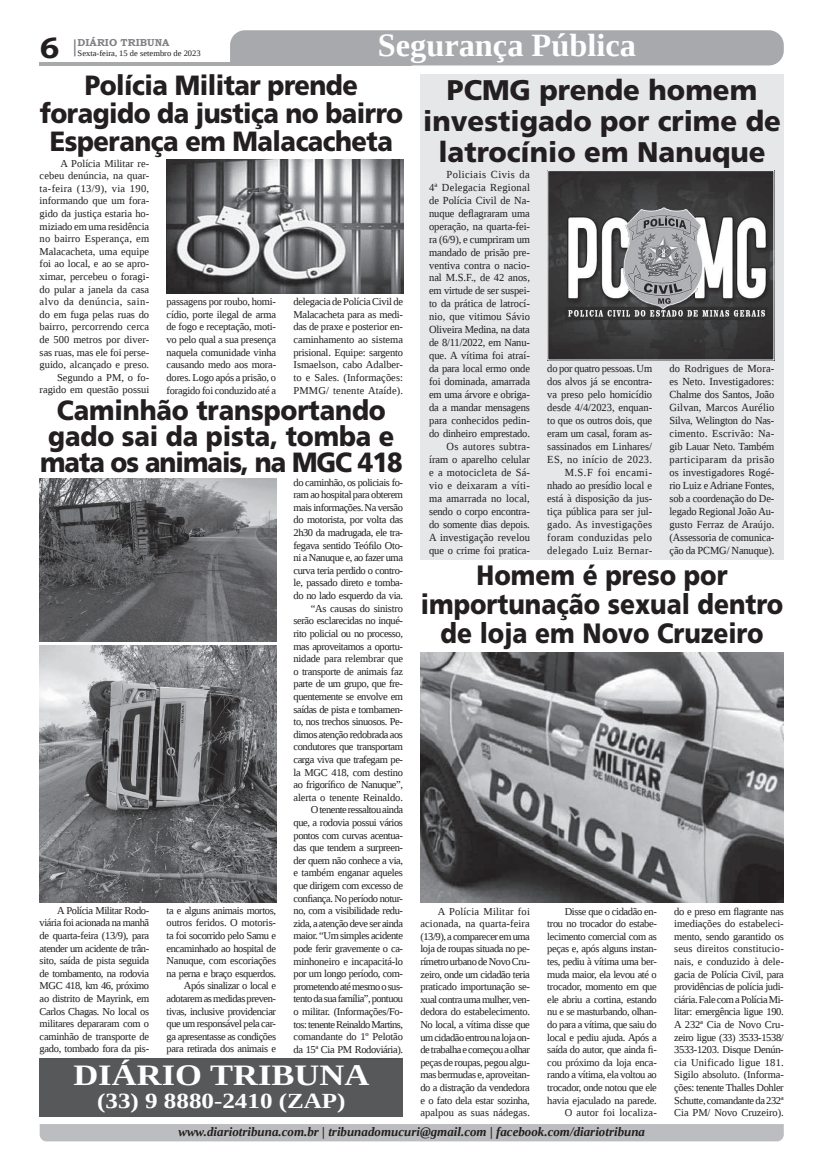
<style>
.page{position:relative;width:821px;height:1166px;background:#fff}
.page>*{position:absolute;margin:0;border:0;box-sizing:border-box;transform-origin:0 0}
.t1{font:700 32.38px "Liberation Serif";color:#fff}
.t2{font:700 29.57px "Liberation Serif";color:#fff;scale:1.17 1}
.t3{font:700 29.31px "Bookman Old Style";color:#231f20}
.t4{font:900 28.35px/30.6px "Frutiger LT Std";color:#231f20;text-align:center}
.t5{font:900 28px/29.1px "Frutiger LT Std";color:#231f20;text-align:center;scale:.88 1}
.t6{font:900 27.82px/28px "Frutiger LT Std";letter-spacing:-.02em;color:#231f20;text-align:center;scale:.92 1}
.t7{font:700 21.44px "Liberation Serif";color:#fff;scale:1.17 1}
.t8{font:italic 700 12.95px "Liberation Serif";color:#231f20}
.t9{font:10.85px/13px "Liberation Serif";letter-spacing:-.005em;color:#231f20;text-align:right}
.t10{font:10.5px/12.6px "Liberation Serif";letter-spacing:-.035em;color:#231f20;text-align:justify}
.t11{font:10.5px/12.6px "Liberation Serif";color:#231f20;text-align:right}
.t12{font:700 10.06px "Bookman Old Style";color:#808285}
.t13{font:8.4px "Liberation Serif";color:#231f20}
</style>
<div class="page">
<svg style="left:74px;top:39px;width:2px;height:17px"></svg>
<hr style="left:40px;top:62px;width:372px;height:3px;background:#a8a9ad">
<div style="left:230px;top:30px;width:554px;height:35px;background:#a8a9ad"></div>
<div style="left:40px;top:1124px;width:744px;height:17px;background:#bcbdc0"></div>
<div style="left:420px;top:74px;width:364px;height:486px;background:#e6e7e9"></div>
<img style="left:167px;top:159px;width:236px;height:135px">
<img style="left:40px;top:478px;width:236px;height:163px">
<img style="left:40px;top:645px;width:236px;height:258px">
<img style="left:420px;top:653px;width:364px;height:250px">
<img style="left:549px;top:172px;width:223px;height:186px">
<div style="left:547px;top:170px;width:227px;height:190px;border:1px solid #fff"></div>
<div style="left:40px;top:1058px;width:363px;height:58px;background:#57585a"></div>
<h1 class="t1" style="left:378px;top:24px;width:260px">Segurança Pública</h1>
<h3 class="t6" style="left:40px;top:71px;width:397px">Polícia Militar prende foragido da justiça no bairro<br>Esperança em Malacacheta</h3>
<p class="t12" style="left:78px;top:35px;width:93px">DIÁRIO TRIBUNA</p>
<h3 class="t3" style="left:40px;top:27px;width:21px">6</h3>
<p class="t13" style="left:78px;top:48px;width:125px">Sexta-feira, 15 de setembro de 2023</p>
<h3 class="t4" style="left:423px;top:75px;width:359px">PCMG prende homem investigado por crime de latrocínio em Nanuque</h3>
<p class="t9" style="left:429px;top:167px;width:102px">Policiais Civis da<br>4ª Delegacia Regional de Polícia Civil de Na&shy;nuque deflagraram uma operação, na quarta-fei&shy;ra (6/9), e cumpriram um mandado de prisão pre&shy;ventiva contra o nacio&shy;nal M.S.F., de 42 anos, em virtude de ser suspei&shy;to da prática de latrocí&shy;nio, que vitimou Sávio<br>Oliveira Medina, na data de 8/11/2022, em Nanu&shy;que. A vítima foi atraí&shy;da para local ermo onde foi dominada, amarrada em uma árvore e obriga&shy;da a mandar mensagens para conhecidos pedin&shy;do dinheiro emprestado.<br>Os autores subtra&shy;íram o aparelho celular e a motocicleta de Sá&shy;vio e deixaram a víti&shy;ma amarrada no local, sendo o corpo encontra&shy;do somente dias depois.<br>A investigação revelou que o crime foi pratica-</p>
<p class="t11" style="left:40px;top:157px;width:111px">A Polícia Militar re&shy;cebeu denúncia, na quar&shy;ta-feira (13/9), via 190, informando que um fora&shy;gido da justiça estaria ho&shy;miziado em uma residência no bairro Esperança, em<br>Malacacheta, uma equipe foi ao local, e ao se apro&shy;ximar, percebeu o foragi&shy;do pular a janela da casa alvo da denúncia, sain&shy;do em fuga pelas ruas do bairro, percorrendo cerca de 500 metros por diver&shy;sas ruas, mas ele foi perse&shy;guido, alcançado e preso.<br>Segundo a PM, o fo&shy;ragido em questão possui</p>
<p class="t10" style="left:167px;top:295px;width:111px">passagens por roubo, homi&shy;cídio, porte ilegal de arma de fogo e receptação, moti&shy;vo pelo qual a sua presença naquela comunidade vinha causando medo aos mora&shy;dores. Logo após a prisão, o foragido foi conduzido até a</p>
<p class="t10" style="left:293px;top:295px;width:111px">delegacia de Polícia Civil de Malacacheta para as medi&shy;das de praxe e posterior en&shy;caminhamento ao sistema prisional. Equipe: sargento Ismaelson, cabo Adalber&shy;to e Sales. (Informações:<br>PMMG/ tenente Ataíde).</p>
<p class="t9" style="left:547px;top:362px;width:106px">do por quatro pessoas. Um dos alvos já se encontra&shy;va preso pelo homicídio desde 4/4/2023, enquan&shy;to que os outros dois, que eram um casal, foram as&shy;sassinados em Linhares/<br>ES, no início de 2023.<br>M.S.F foi encami&shy;nhado ao presídio local e está à disposição da jus&shy;tiça pública para ser jul&shy;gado. As investigações foram conduzidas pelo delegado Luiz Bernar-</p>
<p class="t9" style="left:670px;top:362px;width:106px;text-align:justify">do Rodrigues de Mora&shy;es Neto. Investigadores:<br>Chalme dos Santos, João Gilvan, Marcos Aurélio Silva, Welington do Nas&shy;cimento. Escrivão: Na&shy;gib Lauar Neto. Também participaram da prisão os investigadores Rogé&shy;rio Luiz e Adriane Fontes, sob a coordenação do De&shy;legado Regional João Au&shy;gusto Ferraz de Araújo. (Assessoria de comunica&shy;ção da PCMG/ Nanuque).</p>
<h3 class="t6" style="left:40px;top:397px;width:396px;line-height:25.8px">Caminhão transportando gado sai da pista, tomba e mata os animais, na MGC 418</h3>
<p class="t10" style="left:294px;top:476px;width:111px;text-align:right">do caminhão, os policiais fo&shy;ram ao hospital para obterem mais informações. Na versão do motorista, por volta das<br>2h30 da madrugada, ele tra&shy;fegava sentido Teófilo Oto&shy;ni a Nanuque e, ao fazer uma curva teria perdido o contro&shy;le, passado direto e tomba&shy;do no lado esquerdo da via. “As causas do sinistro serão esclarecidas no inqué&shy;rito policial ou no processo, mas aproveitamos a oportu&shy;nidade para relembrar que o transporte de animais faz parte de um grupo, que fre&shy;quentemente se envolve em saídas de pista e tombamen&shy;to, nos trechos sinuosos. Pe&shy;dimos atenção redobrada aos condutores que transportam carga viva que trafegam pe&shy;la MGC 418, com destino ao frigorífico de Nanuque”, alerta o tenente Reinaldo.<br>O tenente ressaltou ainda que, a rodovia possui vários pontos com curvas acentua&shy;das que tendem a surpreen&shy;der quem não conhece a via, e também enganar aqueles que dirigem com excesso de confiança. No período notur&shy;no, com a visibilidade redu&shy;zida, a atenção deve ser ainda maior. “Um simples acidente pode ferir gravemente o ca&shy;minhoneiro e incapacitá-lo por um longo período, com&shy;prometendo até mesmo o sus&shy;tento da sua família”, pontuou o militar. (Informações/Fo&shy;tos: tenente Reinaldo Martins, comandante do 1º Pelotão da 15ª Cia PM Rodoviária).</p>
<h3 class="t5" style="left:421px;top:560px;width:414px">Homem é preso por importunação sexual dentro de loja em Novo Cruzeiro</h3>
<p class="t10" style="left:40px;top:904px;width:111px;text-indent:17px">A Polícia Militar Rodo&shy;viária foi acionada na manhã de quarta-feira (13/9), para atender um acidente de trân&shy;sito, saída de pista seguida de tombamento, na rodovia MGC 418, km 46, próximo ao distrito de Mayrink, em Carlos Chagas. No local os militares depararam com o caminhão de transporte de gado, tombado fora da pis-</p>
<p class="t10" style="left:167px;top:904px;width:111px;text-align:right">ta e alguns animais mortos, outros feridos. O motoris&shy;ta foi socorrido pelo Samu e encaminhado ao hospital de<br>Nanuque, com escoriações na perna e braço esquerdos.<br>Após sinalizar o local e adotarem as medidas preven&shy;tivas, inclusive providenciar que um responsável pela car&shy;ga apresentasse as condições para retirada dos animais e</p>
<p class="t10" style="left:420px;top:905px;width:111px;text-indent:17px">A Polícia Militar foi acionada, na quarta-feira (13/9), a comparecer em uma loja de roupas situada no pe&shy;rímetro urbano de Novo Cru&shy;zeiro, onde um cidadão teria praticado importunação se&shy;xual contra uma mulher, ven&shy;dedora do estabelecimento.<br>No local, a vítima disse que um cidadão entrou na loja on&shy;de trabalha e começou a olhar peças de roupas, pegou algu&shy;mas bermudas e, aproveitan&shy;do a distração da vendedora e o fato dela estar sozinha, apalpou as suas nádegas.</p>
<p class="t10" style="left:547px;top:905px;width:111px;text-align:right">Disse que o cidadão en&shy;trou no trocador do estabe&shy;lecimento comercial com as peças e, após alguns instan&shy;tes, pediu à vítima uma ber&shy;muda maior, ela levou até o trocador, momento em que ele abriu a cortina, estando nu e se masturbando, olhan&shy;do para a vítima, que saiu do local e pediu ajuda. Após a saída do autor, que ainda fi&shy;cou próximo da loja enca&shy;rando a vítima, ela voltou ao trocador, onde notou que ele havia ejaculado na parede.<br>O autor foi localiza-</p>
<p class="t10" style="left:674px;top:905px;width:111px">do e preso em flagrante nas imediações do estabeleci&shy;mento, sendo garantido os seus direitos constitucio&shy;nais, e conduzido à dele&shy;gacia de Polícia Civil, para providências de polícia judi&shy;ciária. Fale com a Polícia Mi&shy;litar: emergência ligue 190.<br>A 232ª Cia de Novo Cru&shy;zeiro ligue (33) 3533-1538/ 3533-1203. Disque Denún&shy;cia Unificado ligue 181.<br>Sigilo absoluto. (Informa&shy;ções: tenente Thalles Dohler Schutte, comandante da 232ª Cia PM/ Novo Cruzeiro).</p>
<h2 class="t2" style="left:73px;top:1055px;width:254px">DIÁRIO TRIBUNA</h2>
<h3 class="t7" style="left:97px;top:1087px;width:214px">(33) 9 8880-2410 (ZAP)</h3>
<p class="t8" style="left:178px;top:1123px;width:468px">www.diariotribuna.com.br | tribunadomucuri@gmail.com | facebook.com/diariotribuna</p>
</div>
